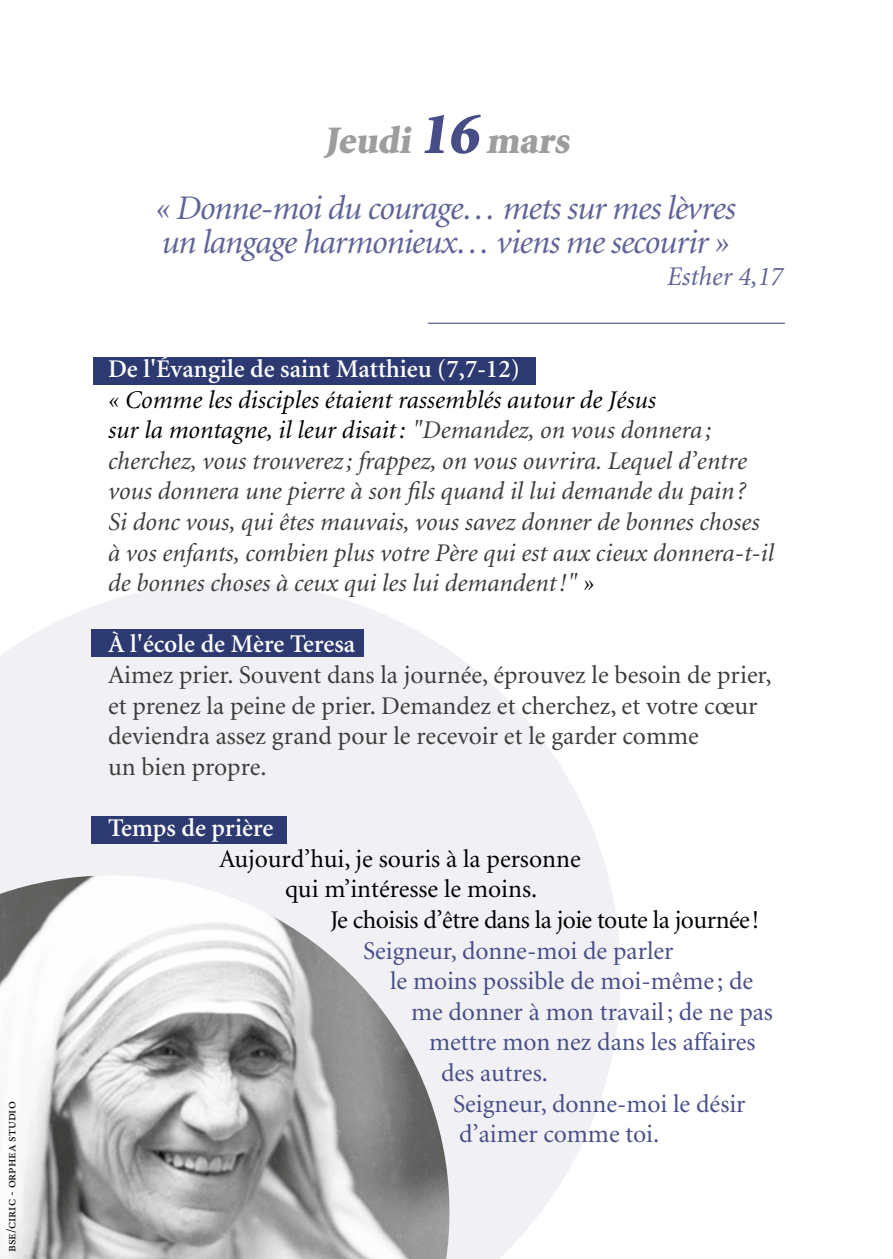
<style>
.page{position:relative;width:893px;height:1259px;background:#fff}
.page>*{position:absolute;margin:0;border:0;box-sizing:border-box;transform-origin:0 0}
.t1{font:900 39px "Minion";color:#9d9d9c}
.t2{font:italic 34.5px/33.6px "Minion";letter-spacing:-.03em;color:#5f6397}
.t3{font:italic 27px "Minion";color:#5f6397}
.t4{font:italic 25.5px/30.6px "Minion";color:#3c3c3b}
.t5{font:25.5px/30.6px "Minion";color:#3c3c3b}
.t6{font:25.5px "Minion";color:#474e87}
.t7{font:25.5px/30.6px "Minion";letter-spacing:-.005em;color:#000}
.t8{font:600 25.5px "Minion";color:#fff}
.t9{font:13.5px "Minion Pro";color:#000}
.s1{font-size:60px;color:#474e87}
.s2{color:#000}
</style>
<div class="page">
<svg style="left:0;top:582px;width:621px;height:677px;fill:#f1f1f5"></svg>
<img style="left:0;top:875px;width:449px;height:384px">
<div style="left:91px;top:816px;width:196px;height:28px;background:#2d3a71"></div>
<div style="left:91px;top:629px;width:273px;height:28px;background:#2d3a71"></div>
<div style="left:94px;top:358px;width:442px;height:27px;background:#2d3a71"></div>
<hr style="left:428px;top:323px;width:357px;height:1px;background:#2d3a71">
<p class="t9" style="left:2px;top:1252px;width:152px;rotate:-90deg">bse/ciric - orphea studio</p>
<h1 class="t1" style="left:324px;top:121px;width:253px">Jeudi <span class="s1">16</span> mars</h1>
<h2 class="t2" style="left:155px;top:193px;width:582px">« Donne-moi du courage… mets sur mes lèvres un langage harmonieux… viens me secourir »</h2>
<p class="t3" style="left:667px;top:263px;width:117px">Esther 4,17</p>
<p class="t8" style="left:108px;top:356px;width:413px">De l'Évangile de saint Matthieu (7,7-12)</p>
<p class="t4" style="left:108px;top:385px;width:668px"><span class="s2">« Comme les disciples étaient rassemblés autour de Jésus<br>sur la montagne, il leur disait:</span> "Demandez, on vous donnera ; cherchez, vous trouverez; frappez, on vous ouvrira. Lequel d’entre vous donnera une pierre à son fils quand il lui demande du pain?<br>Si donc vous, qui êtes mauvais, vous savez donner de bonnes choses à vos enfants, combien plus votre Père qui est aux cieux donnera-t-il de bonnes choses à ceux qui les lui demandent!" <span class="s2">»</span></p>
<p class="t8" style="left:108px;top:631px;width:249px">À l'école de Mère Teresa</p>
<p class="t5" style="left:108px;top:660px;width:665px">Aimez prier. Souvent dans la journée, éprouvez le besoin de prier, et prenez la peine de prier. Demandez et cherchez, et votre cœur deviendra assez grand pour le recevoir et le garder comme<br>un bien propre.</p>
<p class="t8" style="left:108px;top:815px;width:167px">Temps de prière</p>
<p class="t7" style="left:285px;top:844px;width:297px;text-indent:-66px">Aujourd’hui, je souris à la personne qui m’intéresse le moins.</p>
<p class="t7" style="left:330px;top:905px;width:430px">Je choisis d’être dans la joie toute la journée!</p>
<p class="t6" style="left:363px;top:937px;width:312px">Seigneur, donne-moi de parler</p>
<p class="t6" style="left:390px;top:968px;width:365px">le moins possible de moi-même ; de</p>
<p class="t6" style="left:411px;top:999px;width:363px">me donner à mon travail; de ne pas</p>
<p class="t6" style="left:429px;top:1029px;width:328px">mettre mon nez dans les affaires</p>
<p class="t6" style="left:441px;top:1060px;width:108px">des autres.</p>
<p class="t6" style="left:453px;top:1090px;width:294px">Seigneur, donne-moi le désir</p>
<p class="t6" style="left:459px;top:1121px;width:202px">d’aimer comme toi.</p>
</div>
